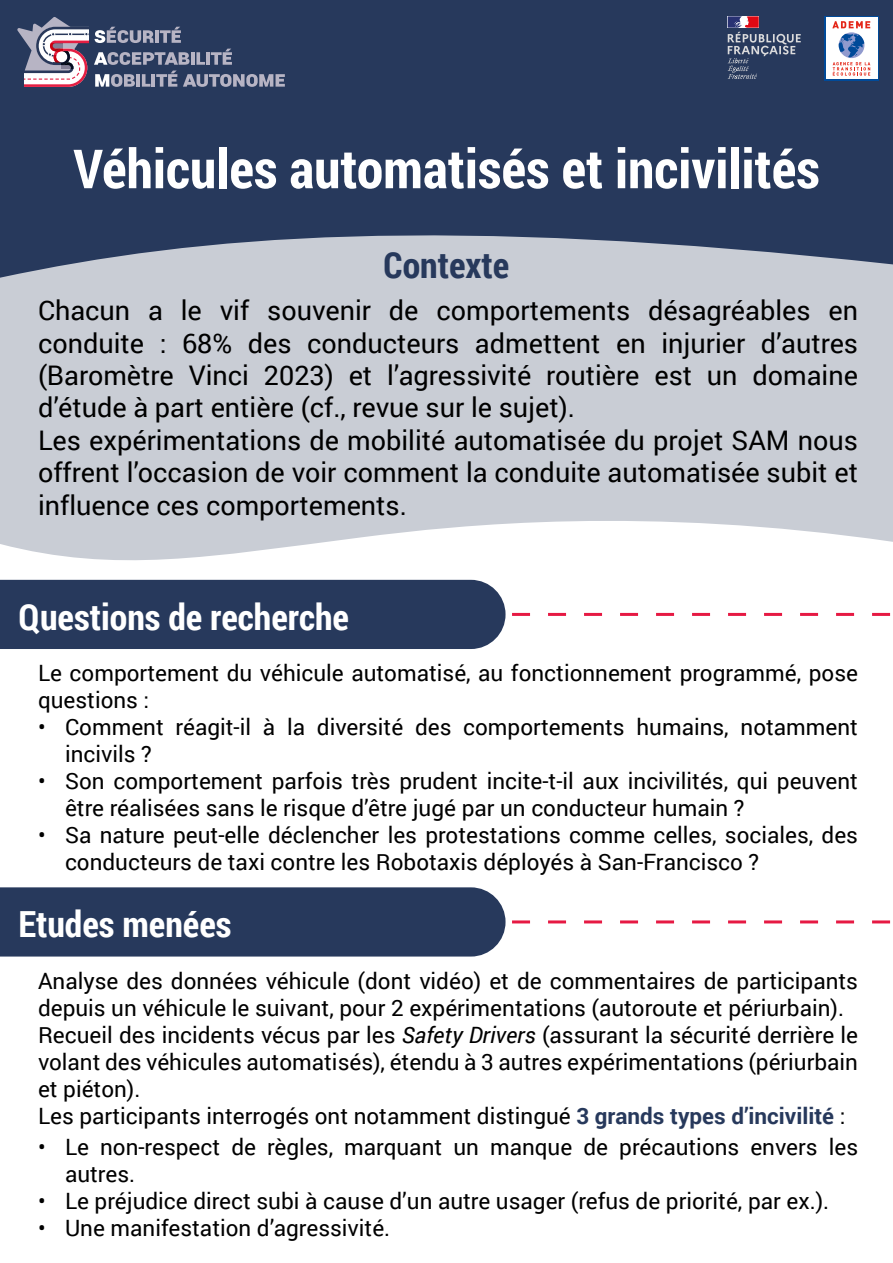
<style>
.page{position:relative;width:893px;height:1263px;background:#fff}
.page>*{position:absolute;margin:0;border:0;box-sizing:border-box;transform-origin:0 0}
.t1{font:700 54px "Roboto Condensed";color:#fff}
.t2{font:700 36px "Roboto Condensed";color:#fff}
.t3{font:700 36px "Roboto Condensed";color:#27395c}
.t4{font:27px/32.4px "Roboto";color:#000}
.t5{font:22.5px/27px "Roboto";color:#000}
.s1{font-style:italic}
.s2{font-weight:700;color:#27395c}
</style>
<div class="page">
<svg style="left:0;top:278px;width:893px;height:283px;fill:#c9cdd5"></svg>
<svg style="left:0;top:0;width:893px;height:278px;fill:#27395c"></svg>
<svg style="left:728px;top:16px;width:73px;height:63px"></svg>
<div style="left:824px;top:16px;width:55px;height:64px;background:linear-gradient(to right,#fff,#fffefe)"></div>
<svg style="left:832px;top:21px;width:38px;height:55px"></svg>
<div style="left:0;top:580px;width:505px;height:69px;background:#27395c"></div>
<svg style="left:512px;top:613px;width:379px;height:3px"></svg>
<div style="left:0;top:887px;width:505px;height:69px;background:#27395c"></div>
<svg style="left:512px;top:920px;width:379px;height:3px"></svg>
<svg style="left:95px;top:27px;width:59px;height:16px"></svg>
<hr style="left:155px;top:30px;width:4px;height:13px;background:#b7b4c4">
<svg style="left:160px;top:27px;width:21px;height:16px"></svg>
<svg style="left:94px;top:52px;width:96px;height:13px"></svg>
<hr style="left:191px;top:52px;width:4px;height:13px;background:#b7b4c4">
<svg style="left:196px;top:52px;width:9px;height:13px"></svg>
<hr style="left:206px;top:52px;width:4px;height:13px;background:#b7b4c4">
<svg style="left:211px;top:49px;width:21px;height:16px"></svg>
<svg style="left:95px;top:74px;width:40px;height:13px"></svg>
<hr style="left:136px;top:74px;width:4px;height:13px;background:#b7b4c4">
<svg style="left:142px;top:71px;width:35px;height:16px"></svg>
<svg style="left:183px;top:74px;width:102px;height:13px"></svg>
<svg style="left:17px;top:17px;width:71px;height:70px"></svg>
<h1 class="t1" style="left:73px;top:131px;width:748px">Véhicules automatisés et incivilités</h1>
<h2 class="t3" style="left:384px;top:240px;width:127px">Contexte</h2>
<p class="t4" style="left:38px;top:293px;width:822px">Chacun a le vif souvenir de comportements désagréables en conduite : 68% des conducteurs admettent en injurier d’autres (Baromètre Vinci 2023) et l’agressivité routière est un domaine d’étude à part entière (cf., revue sur le sujet).<br>Les expérimentations de mobilité automatisée du projet SAM nous offrent l’occasion de voir comment la conduite automatisée subit et influence ces comportements.</p>
<h2 class="t2" style="left:18px;top:591px;width:332px">Questions de recherche</h2>
<p class="t5" style="left:38px;top:658px;width:821px">Le comportement du véhicule automatisé, au fonctionnement programmé, pose questions :</p>
<p class="t5" style="left:65px;top:712px;width:794px;text-indent:-27px">• Comment réagit-il à la diversité des comportements humains, notamment incivils ?</p>
<p class="t5" style="left:65px;top:766px;width:794px;text-indent:-27px">• Son comportement parfois très prudent incite-t-il aux incivilités, qui peuvent être réalisées sans le risque d’être jugé par un conducteur humain ?</p>
<p class="t5" style="left:65px;top:820px;width:794px;text-indent:-27px">• Sa nature peut-elle déclencher les protestations comme celles, sociales, des conducteurs de taxi contre les Robotaxis déployés à San-Francisco ?</p>
<h2 class="t2" style="left:18px;top:899px;width:215px">Etudes menées</h2>
<p class="t5" style="left:38px;top:966px;width:822px">Analyse des données véhicule (dont vidéo) et de commentaires de participants depuis un véhicule le suivant, pour 2 expérimentations (autoroute et périurbain).<br>Recueil des incidents vécus par les <span class="s1">Safety Drivers</span> (assurant la sécurité derrière le volant des véhicules automatisés), étendu à 3 autres expérimentations (périurbain et piéton).<br>Les participants interrogés ont notamment distingué <span class="s2">3 grands types d’incivilité</span> :</p>
<p class="t5" style="left:65px;top:1133px;width:795px;text-indent:-27px">• Le non-respect de règles, marquant un manque de précautions envers les autres.</p>
<p class="t5" style="left:38px;top:1187px;width:793px">• Le préjudice direct subi à cause d’un autre usager (refus de priorité, par ex.).</p>
<p class="t5" style="left:38px;top:1214px;width:354px">• Une manifestation d’agressivité.</p>
</div>
